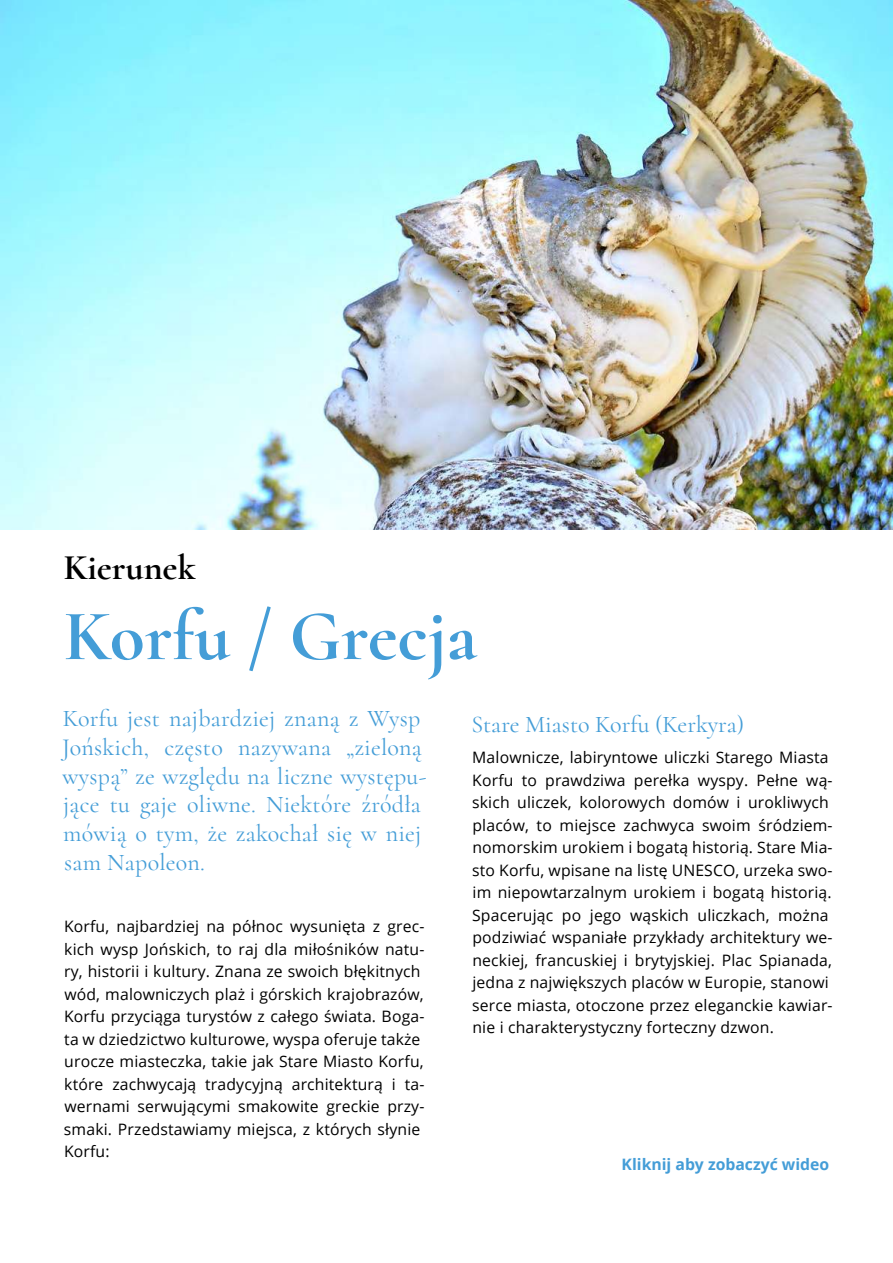
<style>
.page{position:relative;width:893px;height:1263px;background:#fff}
.page>*{position:absolute;margin:0;border:0;box-sizing:border-box;transform-origin:0 0}
.t1{font:700 72px "Cormorant";color:#449dd7}
.t2{font:700 36px "Cormorant";color:#000}
.t3{font:24px/28.8px "Cormorant";letter-spacing:.01em;color:#449dd7}
.t4{font:15.75px/22.5px "Open Sans";letter-spacing:.01em;color:#000}
.t5{font:700 15.75px "Open Sans";color:#449dd7}
</style>
<div class="page">
<img style="left:0;top:0;width:893px;height:529px">
<h2 class="t2" style="left:64px;top:545px;width:133px">Kierunek</h2>
<h1 class="t1" style="left:64px;top:592px;width:415px">Korfu / Grecja</h1>
<h3 class="t3" style="left:471px;top:710px;width:274px">Stare Miasto Korfu (Kerkyra)</h3>
<p class="t4" style="left:472px;top:746px;width:362px">Malownicze, labiryntowe uliczki Starego Miasta Korfu to prawdziwa perełka wyspy. Pełne wą&shy;skich uliczek, kolorowych domów i urokliwych placów, to miejsce zachwyca swoim śródziem&shy;nomorskim urokiem i bogatą historią. Stare Mia&shy;sto Korfu, wpisane na listę UNESCO, urzeka swo&shy;im niepowtarzalnym urokiem i bogatą historią.<br>Spacerując po jego wąskich uliczkach, można podziwiać wspaniałe przykłady architektury we&shy;neckiej, francuskiej i brytyjskiej. Plac Spianada, jedna z największych placów w Europie, stanowi serce miasta, otoczone przez eleganckie kawiar&shy;nie i charakterystyczny forteczny dzwon.</p>
<h3 class="t3" style="left:62px;top:704px;width:366px">Korfu jest najbardziej znaną z Wysp<br>Jońskich, często nazywana „zieloną wyspą” ze względu na liczne występu&shy;jące tu gaje oliwne. Niektóre źródła mówią o tym, że zakochał się w niej sam Napoleon.</h3>
<p class="t4" style="left:64px;top:915px;width:362px">Korfu, najbardziej na północ wysunięta z grec&shy;kich wysp Jońskich, to raj dla miłośników natu&shy;ry, historii i kultury. Znana ze swoich błękitnych wód, malowniczych plaż i górskich krajobrazów, Korfu przyciąga turystów z całego świata. Boga&shy;ta w dziedzictwo kulturowe, wyspa oferuje także urocze miasteczka, takie jak Stare Miasto Korfu, które zachwycają tradycyjną architekturą i ta&shy;wernami serwującymi smakowite greckie przy&shy;smaki. Przedstawiamy miejsca, z których słynie Korfu:</p>
<p class="t5" style="left:622px;top:1153px;width:209px">Kliknij aby zobaczyć wideo</p>
</div>
